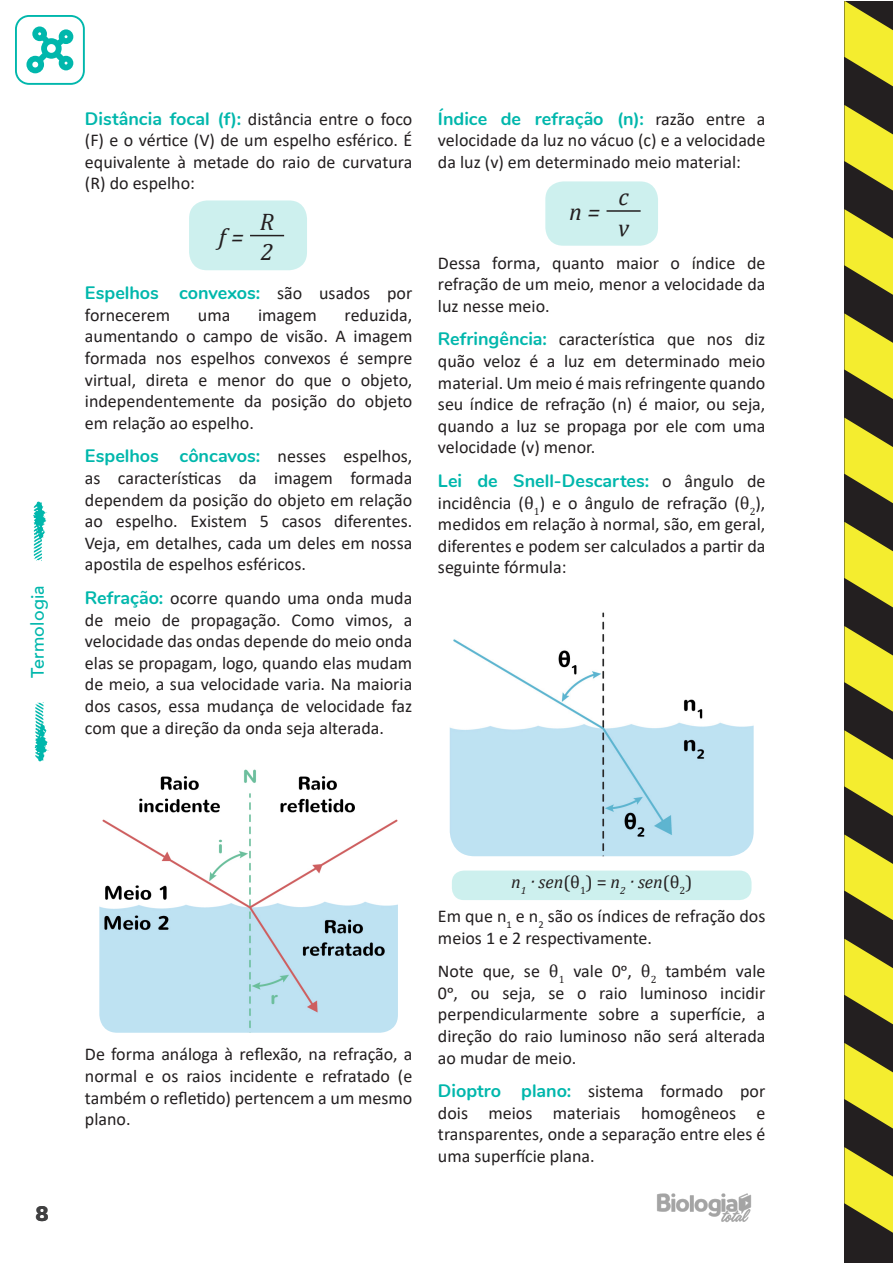
<style>
.page{position:relative;width:893px;height:1263px;background:#fff}
.page>*{position:absolute;margin:0;border:0;box-sizing:border-box;transform-origin:0 0}
.t1{font:italic 24px "Cambria";color:#231f20}
.t2{font:900 21px "Nunito";color:#404041}
.t3{font:18px/21.6px "Calibri";color:#231f20;text-align:justify}
.t4{font:italic 18px "Cambria";color:#231f20}
.t5{font:500 18px "Avenir LT";letter-spacing:.01em;color:#00b7ac}
.s1{font-family:"Nunito";font-weight:700;color:#00b7ac}
.s2{font-family:"Cambria"}
.s3{font-style:normal}
</style>
<div class="page">
<img style="left:657px;top:1193px;width:95px;height:29px">
<svg style="left:35px;top:702px;width:14px;height:59px"></svg>
<svg style="left:33px;top:501px;width:14px;height:60px"></svg>
<div style="left:844px;top:1px;width:49px;height:1262px;background:#231f20"></div>
<svg style="left:844px;top:1px;width:49px;height:85px"></svg>
<svg style="left:844px;top:105px;width:49px;height:86px"></svg>
<svg style="left:844px;top:209px;width:49px;height:86px"></svg>
<svg style="left:844px;top:313px;width:49px;height:86px"></svg>
<svg style="left:844px;top:418px;width:49px;height:85px"></svg>
<svg style="left:844px;top:522px;width:49px;height:85px"></svg>
<svg style="left:844px;top:626px;width:49px;height:86px"></svg>
<svg style="left:844px;top:730px;width:49px;height:86px"></svg>
<svg style="left:844px;top:834px;width:49px;height:86px"></svg>
<svg style="left:844px;top:939px;width:49px;height:85px"></svg>
<svg style="left:844px;top:1043px;width:49px;height:85px"></svg>
<svg style="left:844px;top:1147px;width:49px;height:86px"></svg>
<svg style="left:15px;top:15px;width:70px;height:70px"></svg>
<div style="left:545px;top:181px;width:113px;height:65px;background:#cdf0ee;border-radius:18px"></div>
<div style="left:189px;top:200px;width:118px;height:70px;background:#cdf0ee;border-radius:18px"></div>
<div style="left:452px;top:870px;width:299px;height:30px;background:#cdf0ee;border-radius:12px"></div>
<hr style="left:250px;top:235px;width:34px;height:1px;background:#231f20">
<img style="left:99px;top:769px;width:299px;height:264px">
<hr style="left:606px;top:210px;width:35px;height:2px;background:#231f20">
<img style="left:450px;top:612px;width:304px;height:244px">
<p class="t5" style="left:27px;top:678px;width:94px;rotate:-90deg">Termologia</p>
<p class="t3" style="left:85px;top:107px;width:329px"><span class="s1">Distância focal (f):</span> distância entre o foco (F) e o vértice (V) de um espelho esférico. É equivalente à metade do raio de curvatura (R) do espelho:</p>
<p class="t1" style="left:219px;top:220px;width:26px">f =</p>
<p class="t1" style="left:260px;top:204px;width:16px">R</p>
<p class="t1" style="left:261px;top:235px;width:14px">2</p>
<p class="t3" style="left:85px;top:282px;width:329px"><span class="s1">Espelhos convexos:</span> são usados por fornecerem</p>
<p class="t3" style="left:85px;top:303px;width:329px;text-indent:260px">reduzida, aumentando o campo de visão. A imagem formada nos espelhos convexos é sempre virtual, direta e menor do que o objeto, independentemente da posição do objeto em relação ao espelho.</p>
<p class="t3" style="left:85px;top:445px;width:329px"><span class="s1">Espelhos côncavos:</span> nesses espelhos, as características da imagem formada dependem da posição do objeto em relação ao espelho. Existem 5 casos diferentes.<br>Veja, em detalhes, cada um deles em nossa apostila de espelhos esféricos.</p>
<p class="t3" style="left:85px;top:587px;width:329px"><span class="s1">Refração:</span> ocorre quando uma onda muda de meio de propagação. Como vimos, a velocidade das ondas depende do meio onda elas se propagam, logo, quando elas mudam de meio, a sua velocidade varia. Na maioria dos casos, essa mudança de velocidade faz com que a direção da onda seja alterada.</p>
<p class="t3" style="left:198px;top:303px;width:34px">uma</p>
<p class="t3" style="left:258px;top:303px;width:60px">imagem</p>
<p class="t3" style="left:438px;top:107px;width:329px"><span class="s1">Índice de refração (n):</span> razão entre a velocidade da luz no vácuo (c) e a velocidade da luz (v) em determinado meio material:</p>
<p class="t1" style="left:569px;top:195px;width:32px">n =</p>
<p class="t1" style="left:618px;top:180px;width:12px">c</p>
<p class="t1" style="left:618px;top:211px;width:13px">v</p>
<p class="t3" style="left:438px;top:251px;width:329px">Dessa forma, quanto maior o índice de refração de um meio, menor a velocidade da luz nesse meio.</p>
<p class="t3" style="left:438px;top:328px;width:329px"><span class="s1">Refringência:</span> característica que nos diz quão veloz é a luz em determinado meio material. Um meio é mais refringente quando seu índice de refração (n) é maior, ou seja, quando a luz se propaga por ele com uma velocidade (v) menor.</p>
<p class="t3" style="left:438px;top:470px;width:329px"><span class="s1">Lei de Snell-Descartes:</span> o ângulo de incidência (<span class="s2">θ</span><sub>1</sub>) e o ângulo de refração (<span class="s2">θ</span><sub>2</sub>), medidos em relação à normal, são, em geral, diferentes e podem ser calculados a partir da seguinte fórmula:</p>
<p class="t2" style="left:36px;top:1198px;width:14px">8</p>
<p class="t3" style="left:85px;top:1043px;width:329px">De forma análoga à reflexão, na refração, a normal e os raios incidente e refratado (e também o refletido) pertencem a um mesmo plano.</p>
<p class="t4" style="left:511px;top:869px;width:183px">n<sub>1</sub> · sen<span class="s3">(θ</span><sub>1</sub><span class="s3">) =</span> n<sub>2</sub> · sen<span class="s3">(θ</span><sub>2</sub><span class="s3">)</span></p>
<p class="t3" style="left:438px;top:905px;width:329px">Em que n<sub>1</sub> e n<sub>2</sub> são os índices de refração dos meios 1 e 2 respectivamente.</p>
<p class="t3" style="left:438px;top:960px;width:329px">Note que, se <span class="s2">θ</span><sub>1</sub> vale 0o, <span class="s2">θ</span><sub>2</sub> também vale 0o, ou seja, se o raio luminoso incidir perpendicularmente sobre a superfície, a direção do raio luminoso não será alterada ao mudar de meio.</p>
<p class="t3" style="left:438px;top:1080px;width:329px"><span class="s1">Dioptro plano:</span> sistema formado por dois meios materiais homogêneos e transparentes, onde a separação entre eles é uma superfície plana.</p>
</div>
